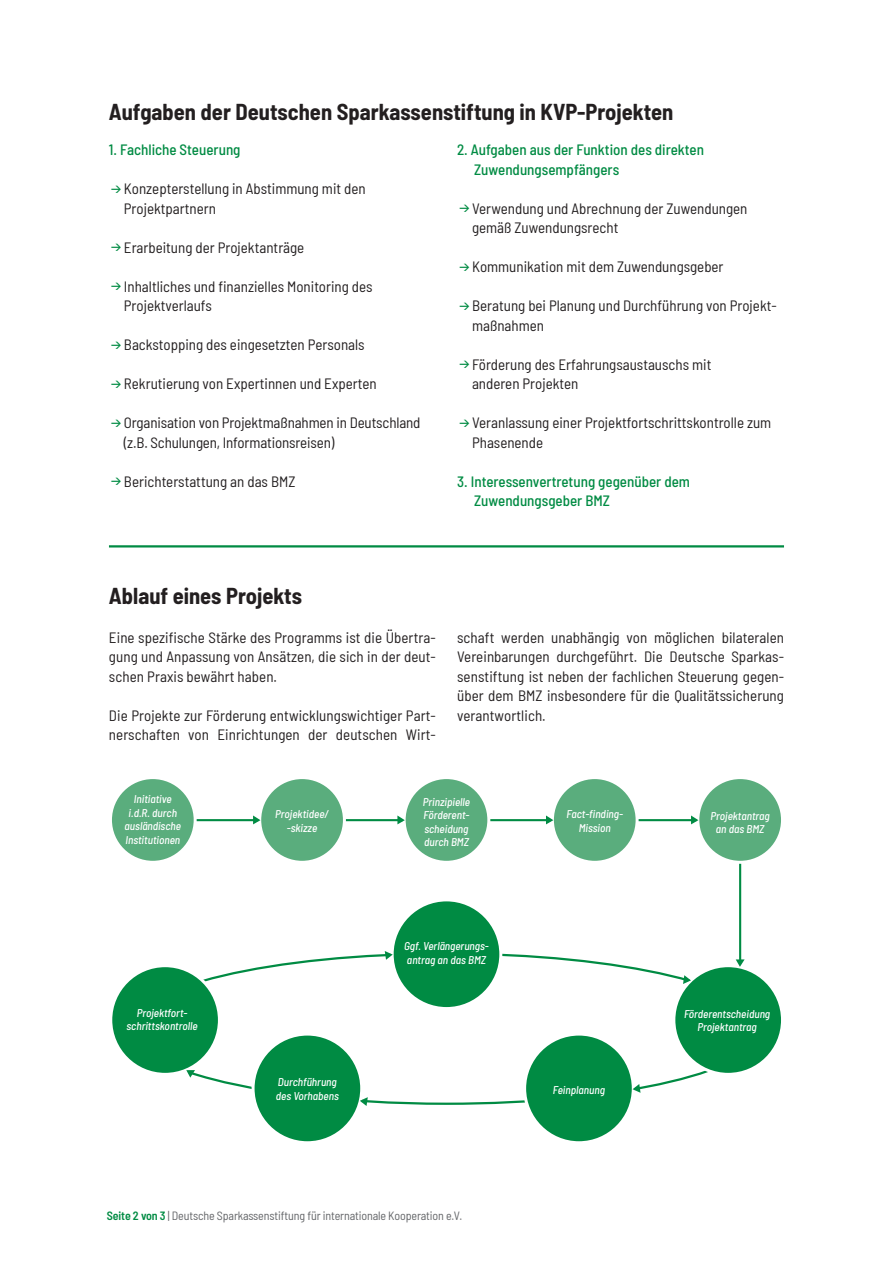
<style>
.page{position:relative;width:893px;height:1263px;background:#fff}
.page>*{position:absolute;margin:0;border:0;box-sizing:border-box;transform-origin:0 0}
.t1{font:700 semi-condensed 22.5px "Barlow";color:#231f20}
.t2{font:semi-condensed 15px/19.5px "Barlow";color:#231f20}
.t3{font:500 semi-condensed 15px "Barlow";color:#008b43}
.t4{font:semi-condensed 12px "Barlow";letter-spacing:-.01em;color:#636568}
.t5{font:italic 500 semi-condensed 11.25px/13.5px "Barlow";color:#fff;text-align:center}
.s1{font-weight:600;color:#008b43}
</style>
<div class="page">
<hr style="left:109px;top:545px;width:675px;height:2px;background:#008b43">
<hr style="left:142px;top:819px;width:583px;height:2px;background:#008b43">
<hr style="left:739px;top:821px;width:2px;height:142px;background:#008b43">
<div style="left:698px;top:777px;width:84px;height:85px;background:#5aad7d;border-radius:50%"></div>
<div style="left:696px;top:776px;width:88px;height:88px;border:3px solid #fff;border-radius:50%"></div>
<svg style="left:190px;top:951px;width:552px;height:154px"></svg>
<div style="left:392px;top:900px;width:109px;height:108px;background:#008b43;border-radius:50%"></div>
<div style="left:391px;top:898px;width:111px;height:112px;border:3px solid #fff;border-radius:50%"></div>
<div style="left:253px;top:1034px;width:109px;height:109px;background:#008b43;border-radius:50%"></div>
<div style="left:252px;top:1032px;width:111px;height:112px;border:3px solid #fff;border-radius:50%"></div>
<div style="left:674px;top:966px;width:108px;height:108px;background:#008b43;border-radius:50%"></div>
<div style="left:672px;top:964px;width:112px;height:112px;border:3px solid #fff;border-radius:50%"></div>
<div style="left:111px;top:966px;width:108px;height:108px;background:#008b43;border-radius:50%"></div>
<div style="left:109px;top:964px;width:112px;height:112px;border:3px solid #fff;border-radius:50%"></div>
<div style="left:110px;top:777px;width:85px;height:85px;background:#5aad7d;border-radius:50%"></div>
<div style="left:109px;top:776px;width:88px;height:88px;border:3px solid #fff;border-radius:50%"></div>
<div style="left:260px;top:777px;width:84px;height:85px;background:#5aad7d;border-radius:50%"></div>
<div style="left:258px;top:776px;width:88px;height:88px;border:3px solid #fff;border-radius:50%"></div>
<div style="left:404px;top:777px;width:85px;height:85px;background:#5aad7d;border-radius:50%"></div>
<div style="left:403px;top:776px;width:87px;height:88px;border:3px solid #fff;border-radius:50%"></div>
<div style="left:552px;top:777px;width:85px;height:85px;background:#5aad7d;border-radius:50%"></div>
<div style="left:551px;top:776px;width:88px;height:88px;border:3px solid #fff;border-radius:50%"></div>
<div style="left:525px;top:1034px;width:108px;height:109px;background:#008b43;border-radius:50%"></div>
<div style="left:523px;top:1032px;width:112px;height:112px;border:3px solid #fff;border-radius:50%"></div>
<svg style="left:633px;top:1084px;width:7px;height:9px"></svg>
<svg style="left:683px;top:975px;width:8px;height:9px"></svg>
<svg style="left:360px;top:1097px;width:8px;height:9px"></svg>
<svg style="left:385px;top:951px;width:8px;height:9px"></svg>
<svg style="left:186px;top:1070px;width:9px;height:7px"></svg>
<svg style="left:253px;top:815px;width:7px;height:9px"></svg>
<svg style="left:397px;top:815px;width:8px;height:9px"></svg>
<svg style="left:546px;top:815px;width:7px;height:9px"></svg>
<svg style="left:691px;top:815px;width:7px;height:9px"></svg>
<svg style="left:736px;top:959px;width:9px;height:8px"></svg>
<p class="t1" style="left:109px;top:96px;width:566px">Aufgaben der Deutschen Sparkassenstiftung in KVP-Projekten</p>
<p class="t3" style="left:109px;top:139px;width:133px">1. Fachliche Steuerung</p>
<p class="t2" style="left:124px;top:178px;width:243px">Konzepterstellung in Abstimmung mit den<br>Projektpartnern</p>
<p class="t2" style="left:124px;top:236px;width:182px">Erarbeitung der Projektanträge</p>
<p class="t2" style="left:124px;top:275px;width:250px">Inhaltliches und finanzielles Monitoring des<br>Projektverlaufs</p>
<p class="t2" style="left:124px;top:334px;width:242px">Backstopping des eingesetzten Personals</p>
<p class="t2" style="left:124px;top:373px;width:254px">Rekrutierung von Expertinnen und Experten</p>
<p class="t2" style="left:124px;top:412px;width:298px">Organisation von Projektmaßnahmen in Deutschland (z.B. Schulungen, Informationsreisen)</p>
<p class="t2" style="left:124px;top:470px;width:173px">Berichterstattung an das BMZ</p>
<p class="t3" style="left:457px;top:139px;width:248px">2. Aufgaben aus der Funktion des direkten</p>
<p class="t3" style="left:474px;top:158px;width:147px">Zuwendungsempfängers</p>
<p class="t2" style="left:472px;top:197px;width:277px">Verwendung und Abrechnung der Zuwendungen gemäß Zuwendungsrecht</p>
<p class="t2" style="left:472px;top:256px;width:253px">Kommunikation mit dem Zuwendungsgeber</p>
<p class="t2" style="left:472px;top:295px;width:306px">Beratung bei Planung und Durchführung von Projekt&shy;maßnahmen</p>
<p class="t2" style="left:472px;top:353px;width:241px">Förderung des Erfahrungsaustauschs mit anderen Projekten</p>
<p class="t2" style="left:472px;top:412px;width:301px">Veranlassung einer Projektfortschrittskontrolle zum<br>Phasenende</p>
<p class="t3" style="left:457px;top:470px;width:234px">3. Interessenvertretung gegenüber dem</p>
<p class="t3" style="left:474px;top:490px;width:137px">Zuwendungsgeber BMZ</p>
<p class="t1" style="left:109px;top:579px;width:195px">Ablauf eines Projekts</p>
<p class="t2" style="left:109px;top:626px;width:328px;text-align:justify">Eine spezifische Stärke des Programms ist die Übertra&shy;gung und Anpassung von Ansätzen, die sich in der deut&shy;schen Praxis bewährt haben.</p>
<p class="t2" style="left:109px;top:704px;width:328px">Die Projekte zur Förderung entwicklungswichtiger Part&shy;nerschaften von Einrichtungen der deutschen Wirt-</p>
<p class="t2" style="left:457px;top:626px;width:328px;text-align:justify">schaft werden unabhängig von möglichen bilateralen Vereinbarungen durchgeführt. Die Deutsche Sparkas&shy;senstiftung ist neben der fachlichen Steuerung gegen&shy;über dem BMZ insbesondere für die Qualitätssicherung verantwortlich.</p>
<p class="t5" style="left:134px;top:792px;width:39px">Initiative</p>
<p class="t5" style="left:129px;top:805px;width:50px">i.d.R. durch</p>
<p class="t5" style="left:125px;top:819px;width:58px;text-align:left">ausländische<br>Institutionen</p>
<p class="t5" style="left:127px;top:1005px;width:73px">Projektfort&shy;schrittskontrolle</p>
<p class="t5" style="left:275px;top:807px;width:55px">Projektidee/</p>
<p class="t5" style="left:287px;top:820px;width:32px">-skizze</p>
<p class="t5" style="left:423px;top:794px;width:49px;text-align:left">Prinzipielle<br>Förderent&shy;scheidung durch BMZ</p>
<p class="t5" style="left:404px;top:938px;width:86px">Ggf. Verlängerungs-</p>
<p class="t5" style="left:407px;top:952px;width:80px">antrag an das BMZ</p>
<p class="t5" style="left:566px;top:807px;width:58px">Fact-finding-</p>
<p class="t5" style="left:579px;top:820px;width:33px">Mission</p>
<p class="t5" style="left:276px;top:1075px;width:65px;text-align:left">Durchführung des Vorhabens</p>
<p class="t5" style="left:553px;top:1082px;width:54px">Feinplanung</p>
<p class="t4" style="left:107px;top:1207px;width:357px"><span class="s1">Seite 2 von 3</span> | Deutsche Sparkassenstiftung für internationale Kooperation e.V.</p>
<p class="t5" style="left:710px;top:808px;width:61px">Projektantrag an das BMZ</p>
<p class="t5" style="left:684px;top:1006px;width:88px">Förderentscheidung<br>Projektantrag</p>
</div>
